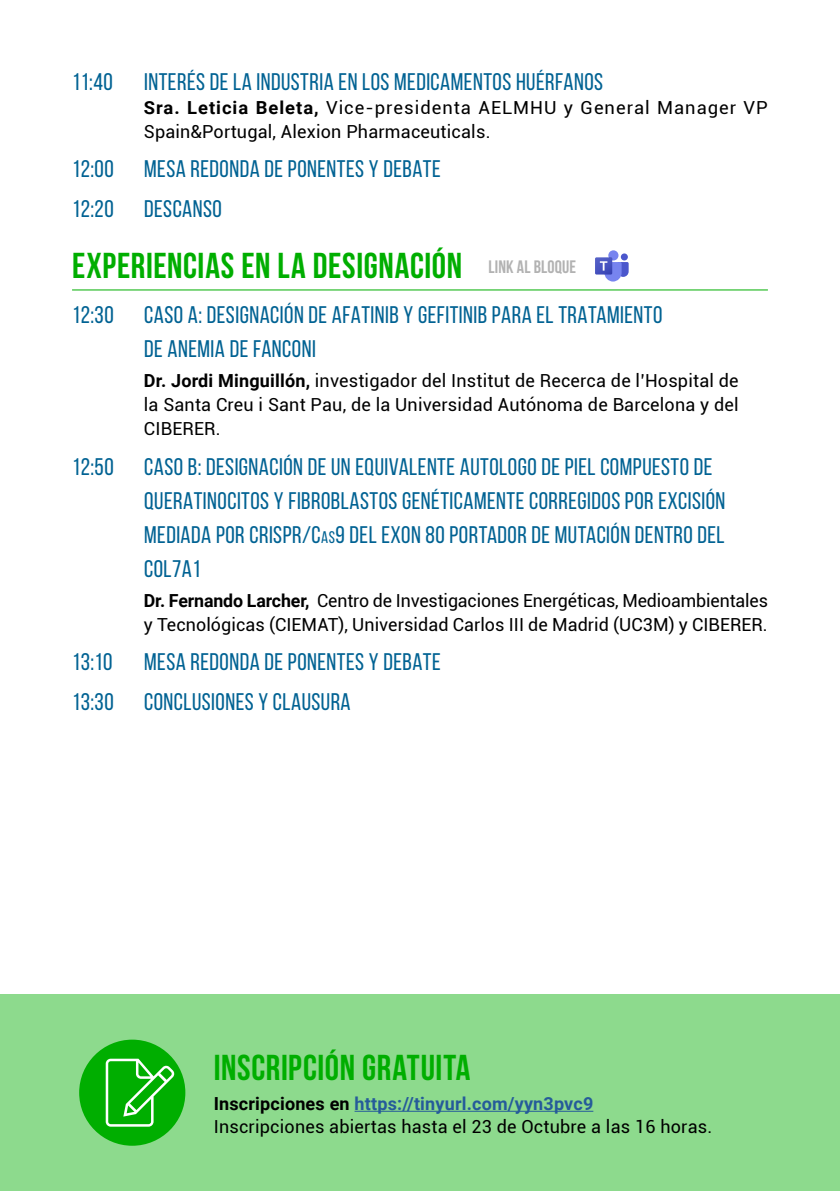
<style>
.page{position:relative;width:840px;height:1191px;background:#fff}
.page>*{position:absolute;margin:0;border:0;box-sizing:border-box;transform-origin:0 0}
.H1_int{font:700 36px "Bebas Neue";letter-spacing:.015em;color:#00ae00}
.H2-horaris{font:24px/34px "Bebas Neue";letter-spacing:.02em;color:#006293}
.t1{font:18px/24px "Roboto";letter-spacing:.01em;color:#000}
.t2{font:700 18px "Roboto";letter-spacing:.01em;color:#255b9a}
.Normal-contra{font:700 18px "Bebas Neue";letter-spacing:.01em;color:#b2b2b2}
.s1{font-weight:700}
.s2{font-size:16.8px}
.s3{color:#000}
</style>
<div class="page">
<div style="left:0;top:994px;width:839px;height:197px;background:#8dda8d"></div>
<hr style="left:354px;top:1110px;width:239px;height:1px;background:#255b9a">
<div style="left:79px;top:1039px;width:106px;height:106px;background:#00ae00;border-radius:50%"></div>
<svg style="left:106px;top:1058px;width:69px;height:68px"></svg>
<hr style="left:72px;top:289px;width:695px;height:1px;background:#00ae00">
<svg style="left:620px;top:253px;width:7px;height:7px"></svg>
<div style="left:608px;top:250px;width:10px;height:10px;background:#7784ef;border-radius:50%"></div>
<svg style="left:595px;top:257px;width:33px;height:24px"></svg>
<p class="H2-horaris" style="left:72px;top:65px;width:42px">11:40</p>
<p class="H2-horaris" style="left:144px;top:65px;width:460px">INTERÉS DE LA INDUSTRIA EN LOS MEDICAMENTOS HUÉRFANOS</p>
<p class="t1" style="left:144px;top:95px;width:625px"><span class="s1">Sra. Leticia Beleta,</span> Vice-presidenta AELMHU y General Manager VP<br>Spain&amp;Portugal, Alexion Pharmaceuticals.</p>
<p class="H2-horaris" style="left:72px;top:152px;width:43px">12:00</p>
<p class="H2-horaris" style="left:144px;top:152px;width:298px">MESA REDONDA DE PONENTES Y DEBATE</p>
<p class="H2-horaris" style="left:72px;top:192px;width:43px">12:20</p>
<p class="H2-horaris" style="left:144px;top:192px;width:79px">DESCANSO</p>
<p class="H1_int" style="left:72px;top:246px;width:391px">EXPERIENCIAS EN LA DESIGNACIÓN</p>
<p class="H2-horaris" style="left:72px;top:298px;width:43px">12:30</p>
<p class="H2-horaris" style="left:144px;top:298px;width:519px">CASO A: DESIGNACIÓN DE AFATINIB Y GEFITINIB PARA EL TRATAMIENTO<br>DE ANEMIA DE FANCONI</p>
<p class="t1" style="left:144px;top:368px;width:596px;text-align:justify"><span class="s1">Dr. Jordi Minguillón,</span> investigador del Institut de Recerca de l’Hospital de la Santa Creu i Sant Pau, de la Universidad Autónoma de Barcelona y del CIBERER.</p>
<p class="H2-horaris" style="left:72px;top:449px;width:43px">12:50</p>
<p class="H2-horaris" style="left:144px;top:449px;width:582px">CASO B: DESIGNACIÓN DE UN EQUIVALENTE AUTOLOGO DE PIEL COMPUESTO DE QUERATINOCITOS Y FIBROBLASTOS GENÉTICAMENTE CORREGIDOS POR EXCISIÓN MEDIADA POR CRISPR/C<span class="s2">as</span>9 DEL EXON 80 PORTADOR DE MUTACIÓN DENTRO DEL COL7A1</p>
<p class="t1" style="left:144px;top:587px;width:625px"><span class="s1">Dr. Fernando Larcher,</span> Centro de Investigaciones Energéticas, Medioambientales y Tecnológicas (CIEMAT), Universidad Carlos III de Madrid (UC3M) y CIBERER.</p>
<p class="H2-horaris" style="left:72px;top:645px;width:42px">13:10</p>
<p class="H2-horaris" style="left:144px;top:645px;width:298px">MESA REDONDA DE PONENTES Y DEBATE</p>
<p class="H2-horaris" style="left:72px;top:684px;width:43px">13:30</p>
<p class="H2-horaris" style="left:144px;top:684px;width:208px">CONCLUSIONES Y CLAUSURA</p>
<p class="Normal-contra" style="left:488px;top:257px;width:89px">LINK AL BLOQUE</p>
<p class="H1_int" style="left:213px;top:1047px;width:258px">INSCRIPCIÓN GRATUITA</p>
<p class="t2" style="left:213px;top:1091px;width:381px"><span class="s3">Inscripciones en</span> https://tinyurl.com/yyn3pvc9</p>
<p class="t1" style="left:213px;top:1113px;width:499px">Inscripciones abiertas hasta el 23 de Octubre a las 16 horas.</p>
</div>
